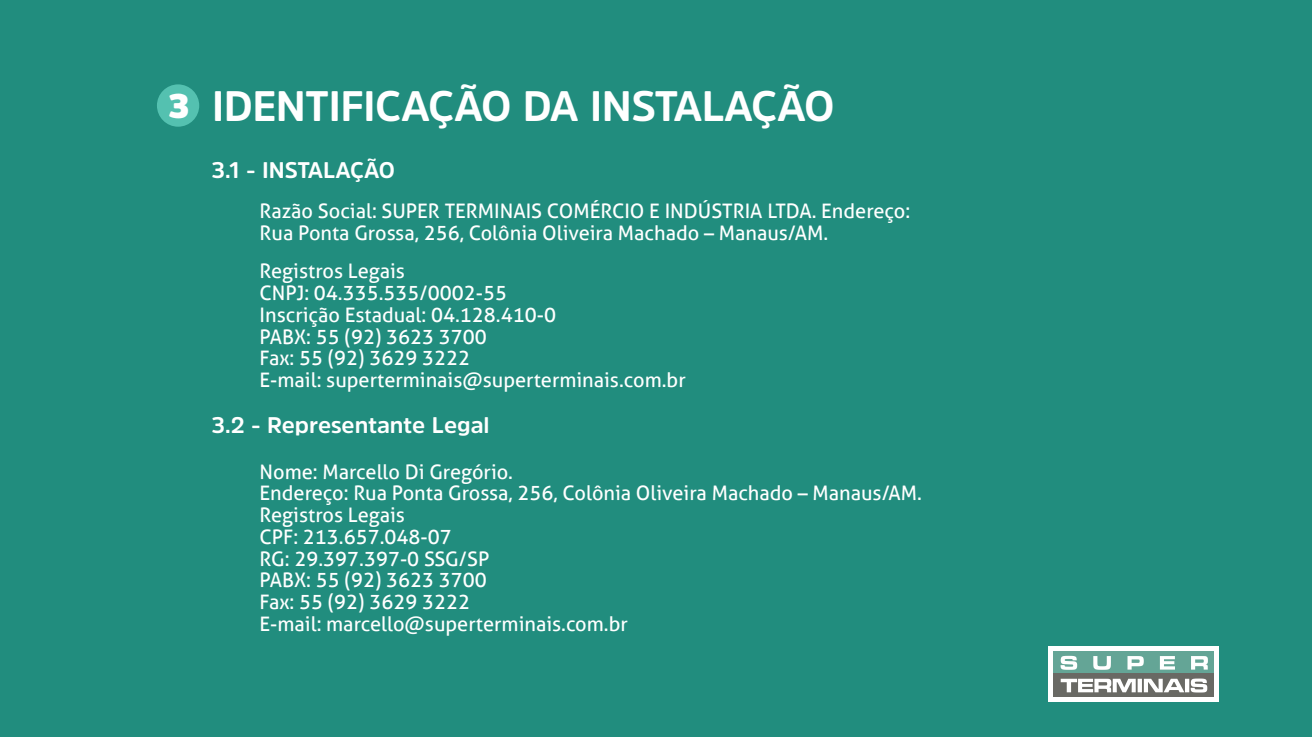
<style>
.page{position:relative;width:1312px;height:737px;background:#218d7e}
.page>*{position:absolute;margin:0;border:0;box-sizing:border-box;transform-origin:0 0}
.t1{font:700 42.38px "Amsi Pro";letter-spacing:-.015em;color:#fff}
.t2{font:900 33.94px "Amsi Pro";color:#fff}
.t3{font:700 22.5px "Amsi Pro";color:#fff}
.t4{font:20px/21.8px "Aller";color:#fff}
</style>
<div class="page">
<div style="left:1048px;top:646px;width:171px;height:55px;background:#fff"></div>
<div style="left:1053px;top:673px;width:161px;height:23px;background:#696964"></div>
<div style="left:1053px;top:651px;width:161px;height:22px;background:#64a596"></div>
<svg style="left:1060px;top:656px;width:148px;height:14px"></svg>
<svg style="left:1061px;top:678px;width:146px;height:14px"></svg>
<div style="left:157px;top:84px;width:42px;height:43px;background:#54c1b0;border-radius:50%"></div>
<h2 class="t2" style="left:169px;top:82px;width:22px">3</h2>
<h1 class="t1" style="left:212px;top:77px;width:624px">IDENTIFICAÇÃO DA INSTALAÇÃO</h1>
<p class="t3" style="left:212px;top:155px;width:185px">3.1 - INSTALAÇÃO</p>
<p class="t4" style="left:260px;top:200px;width:652px">Razão Social: SUPER TERMINAIS COMÉRCIO E INDÚSTRIA LTDA. Endereço:<br>Rua Ponta Grossa, 256, Colônia Oliveira Machado – Manaus/AM.</p>
<p class="t4" style="left:260px;top:260px;width:428px">Registros Legais<br>CNPJ: 04.335.535/0002-55<br>Inscrição Estadual: 04.128.410-0<br>PABX: 55 (92) 3623 3700<br>Fax: 55 (92) 3629 3222<br>E-mail: superterminais@superterminais.com.br</p>
<p class="t3" style="left:212px;top:410px;width:279px">3.2 - Representante Legal</p>
<p class="t4" style="left:260px;top:460px;width:664px">Nome: Marcello Di Gregório.<br>Endereço: Rua Ponta Grossa, 256, Colônia Oliveira Machado – Manaus/AM.<br>Registros Legais<br>CPF: 213.657.048-07<br>RG: 29.397.397-0 SSG/SP<br>PABX: 55 (92) 3623 3700<br>Fax: 55 (92) 3629 3222<br>E-mail: marcello@superterminais.com.br</p>
</div>
